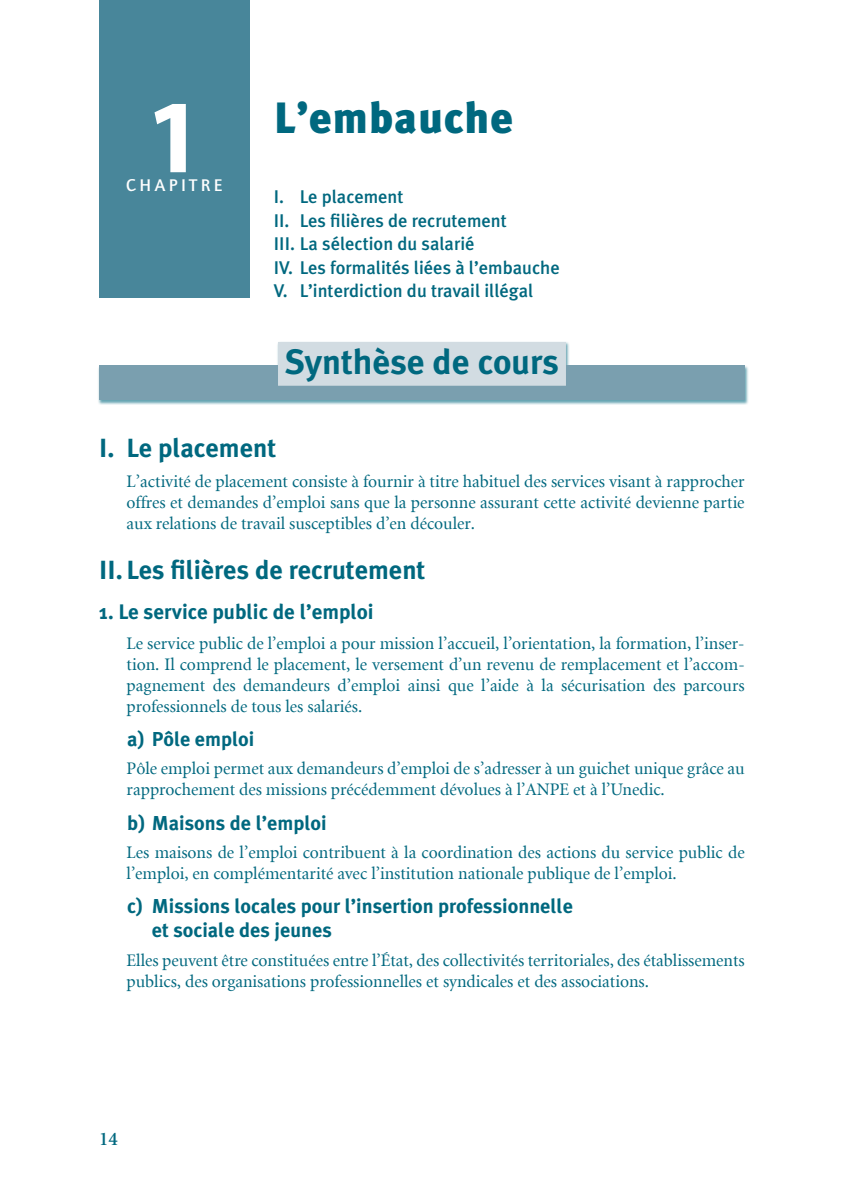
<style>
.page{position:relative;width:844px;height:1191px;background:#fff}
.page>*{position:absolute;margin:0;border:0;box-sizing:border-box;transform-origin:0 0}
.t1{font:700 105px "Myriad Pro";color:#fff}
.t2{font:900 43.75px "Meta Plus";letter-spacing:.025em;color:#00687f}
.t3{font:700 35px "Meta Plus";color:#00687f}
.t4{font:700 26.25px "Meta Plus";color:#00687f}
.t5{font:700 21px "Meta Plus";color:#00687f}
.t6{font:700 20.12px/24.2px "Meta Plus";color:#00687f}
.t7{font:600 19.25px "Minion";color:#00687f}
.t8{font:500 18.38px/23.4px "Meta Plus";color:#00687f}
.t9{font:17.5px/21px "Minion";color:#00687f}
.t10{font:500 17.5px "Quay Sans ITC Std";letter-spacing:.2em;color:#fff}
</style>
<div class="page">
<div style="left:99px;top:0;width:151px;height:298px;background:#48869a"></div>
<div style="left:98px;top:341px;width:650px;height:64px;background:#00687f;opacity:.6"></div>
<div style="left:99px;top:365px;width:645px;height:35px;background:#7a9faf"></div>
<div style="left:278px;top:342px;width:288px;height:44px;background:#d2dce2"></div>
<h1 class="t1" style="left:145px;top:68px;width:60px">1</h1>
<h2 class="t2" style="left:273px;top:92px;width:241px">L’embauche</h2>
<p class="t8" style="left:273px;top:185px;width:287px">I. Le placement<br>II. Les filières de recrutement<br>III. La sélection du salarié<br>IV. Les formalités liées à l’embauche<br>V. L’interdiction du travail illégal</p>
<p class="t10" style="left:126px;top:175px;width:98px">CHAPITRE</p>
<h3 class="t3" style="left:285px;top:341px;width:275px">Synthèse de cours</h3>
<h3 class="t4" style="left:99px;top:432px;width:178px">I. Le placement</h3>
<p class="t9" style="left:126px;top:472px;width:619px;text-align:justify">L’activité de placement consiste à fournir à titre habituel des services visant à rapprocher offres et demandes d’emploi sans que la personne assurant cette activité devienne partie aux relations de travail susceptibles d’en découler.</p>
<h3 class="t4" style="left:99px;top:555px;width:327px">II. Les filières de recrutement</h3>
<p class="t5" style="left:99px;top:600px;width:276px">1. Le service public de l’emploi</p>
<p class="t9" style="left:126px;top:633px;width:619px">Le service public de l’emploi a pour mission l’accueil, l’orientation, la formation, l’inser-- tion. Il comprend le placement, le versement d’un revenu de remplacement et l’accom-- pagnement des demandeurs d’emploi ainsi que l’aide à la sécurisation des parcours professionnels de tous les salariés.</p>
<p class="t6" style="left:127px;top:727px;width:128px">a) Pôle emploi</p>
<p class="t9" style="left:126px;top:759px;width:619px">Pôle emploi permet aux demandeurs d’emploi de s’adresser à un guichet unique grâce au rapprochement des missions précédemment dévolues à l’ANPE et à l’Unedic.</p>
<p class="t6" style="left:127px;top:810px;width:201px">b) Maisons de l’emploi</p>
<p class="t9" style="left:126px;top:842px;width:619px">Les maisons de l’emploi contribuent à la coordination des actions du service public de l’emploi, en complémentarité avec l’institution nationale publique de l’emploi.</p>
<p class="t6" style="left:152px;top:894px;width:422px;text-indent:-24px">c) Missions locales pour l’insertion professionnelle et sociale des jeunes</p>
<p class="t9" style="left:126px;top:950px;width:619px">Elles peuvent être constituées entre l’État, des collectivités territoriales, des établissements publics, des organisations professionnelles et syndicales et des associations.</p>
<p class="t7" style="left:99px;top:1129px;width:20px">14</p>
</div>
